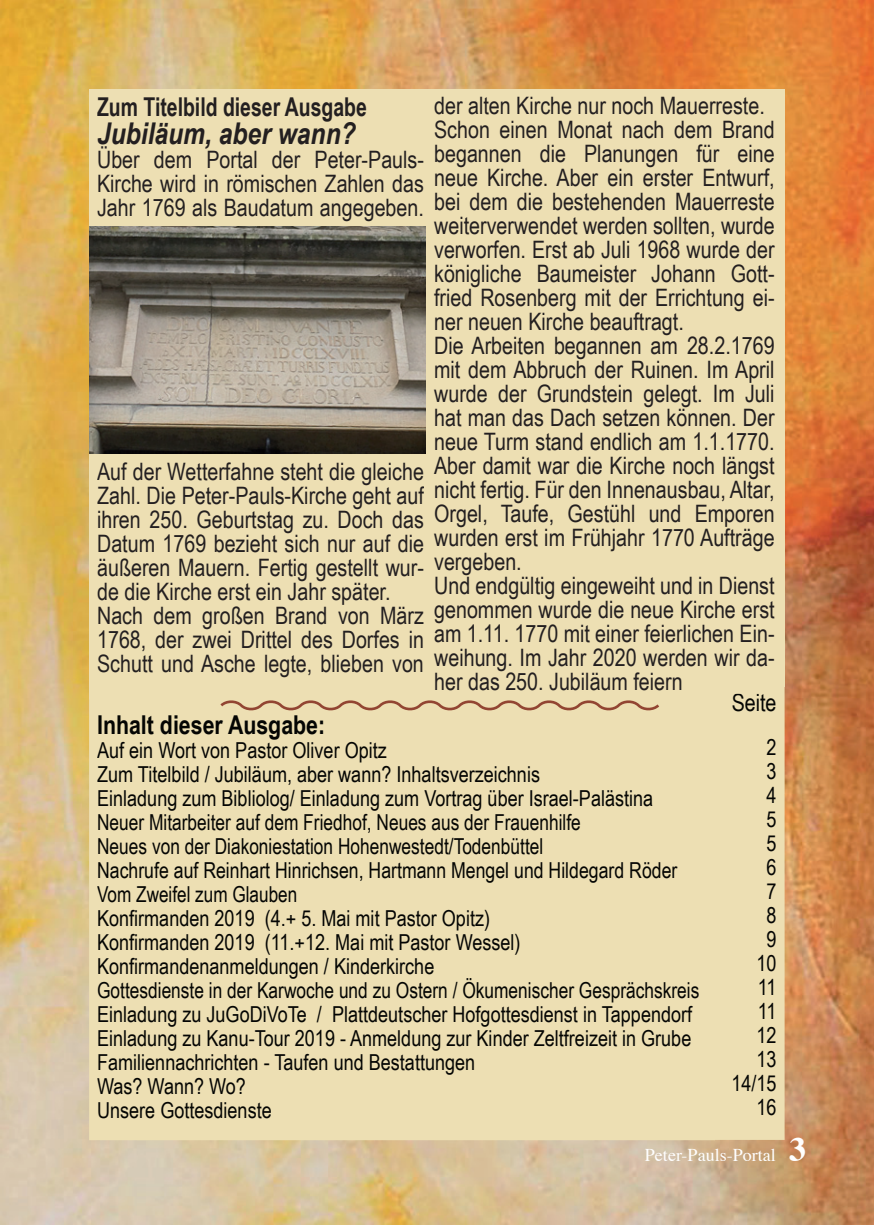
<style>
.page{position:relative;width:874px;height:1225px;background:#fff}
.page>*{position:absolute;margin:0;border:0;box-sizing:border-box;transform-origin:0 0}
.t1{font:italic 700 30px "Arial Narrow";color:#231f20}
.t2{font:700 26px "Arial Narrow";color:#231f20;scale:.91 1}
.t3{font:700 26px "Arial Narrow";color:#040503}
.t4{font:24px/24px "Arial Narrow";color:#231f20}
.t5{font:24px "Arial Narrow";color:#040503}
.t6{font:22px/24px "Arial Narrow";color:#040503}
.t7{font:18px "Times";color:#fff}
.s1{font-weight:700;font-size:34px}
</style>
<div class="page">
<img style="left:0;top:0;width:873px;height:1225px">
<div style="left:89px;top:89px;width:695px;height:597px;background:#eddfb3"></div>
<div style="left:93px;top:687px;width:617px;height:449px;background:#eddfb3"></div>
<div style="left:89px;top:683px;width:625px;height:457px;border:8px solid #eddfb3"></div>
<div style="left:715px;top:690px;width:65px;height:446px;background:#eddfb3"></div>
<div style="left:711px;top:686px;width:73px;height:454px;border:8px solid #eddfb3"></div>
<svg style="left:220px;top:700px;width:439px;height:11px"></svg>
<div style="left:93px;top:93px;width:335px;height:602px;background:#eddfb3"></div>
<img style="left:89px;top:227px;width:336px;height:226px">
<p class="t2" style="left:97px;top:87px;width:298px">Zum Titelbild dieser Ausgabe</p>
<p class="t1" style="left:97px;top:111px;width:260px">Jubiläum, aber wann?</p>
<p class="t4" style="left:97px;top:147px;width:328px;text-align:justify">Über dem Portal der Peter-Pauls-Kirche wird in römischen Zahlen das Jahr 1769 als Baudatum angegeben.</p>
<p class="t4" style="left:97px;top:459px;width:328px">Auf der Wetterfahne steht die gleiche Zahl. Die Peter-Pauls-Kirche geht auf ihren 250. Geburtstag zu. Doch das Datum 1769 bezieht sich nur auf die äußeren Mauern. Fertig gestellt wur&shy;de die Kirche erst ein Jahr später.<br>Nach dem großen Brand von März 1768, der zwei Drittel des Dorfes in Schutt und Asche legte, blieben von</p>
<p class="t4" style="left:434px;top:93px;width:342px">der alten Kirche nur noch Mauerreste.<br>Schon einen Monat nach dem Brand begannen die Planungen für eine neue Kirche. Aber ein erster Entwurf, bei dem die bestehenden Mauerreste weiterverwendet werden sollten, wurde verworfen. Erst ab Juli 1968 wurde der königliche Baumeister Johann Gott&shy;fried Rosenberg mit der Errichtung ei&shy;ner neuen Kirche beauftragt.<br>Die Arbeiten begannen am 28.2.1769 mit dem Abbruch der Ruinen. Im April wurde der Grundstein gelegt. Im Juli hat man das Dach setzen können. Der neue Turm stand endlich am 1.1.1770.<br>Aber damit war die Kirche noch längst nicht fertig. Für den Innenausbau, Altar, Orgel, Taufe, Gestühl und Emporen wurden erst im Frühjahr 1770 Aufträge vergeben.<br>Und endgültig eingeweiht und in Dienst genommen wurde die neue Kirche erst am 1.11. 1770 mit einer feierlichen Ein&shy;weihung. Im Jahr 2020 werden wir da&shy;her das 250. Jubiläum feiern</p>
<p class="t3" style="left:97px;top:705px;width:229px">Inhalt dieser Ausgabe:</p>
<p class="t6" style="left:97px;top:738px;width:603px">Auf ein Wort von Pastor Oliver Opitz<br>Zum Titelbild / Jubiläum, aber wann? Inhaltsverzeichnis<br>Einladung zum Bibliolog/ Einladung zum Vortrag über Israel-Palästina Neuer Mitarbeiter auf dem Friedhof, Neues aus der Frauenhilfe<br>Neues von der Diakoniestation Hohenwestedt/Todenbüttel<br>Nachrufe auf Reinhart Hinrichsen, Hartmann Mengel und Hildegard Röder Vom Zweifel zum Glauben<br>Konfirmanden 2019 (4.+ 5. Mai mit Pastor Opitz)<br>Konfirmanden 2019 (11.+12. Mai mit Pastor Wessel)<br>Konfirmandenanmeldungen / Kinderkirche<br>Gottesdienste in der Karwoche und zu Ostern / Ökumenischer Gesprächskreis Einladung zu JuGoDiVoTe / Plattdeutscher Hofgottesdienst in Tappendorf Einladung zu Kanu-Tour 2019 - Anmeldung zur Kinder Zeltfreizeit in Grube Familiennachrichten - Taufen und Bestattungen<br>Was? Wann? Wo?<br>Unsere Gottesdienste</p>
<p class="t5" style="left:731px;top:685px;width:46px">Seite</p>
<p class="t6" style="left:731px;top:734px;width:47px;text-align:right">2<br>3<br>4<br>5<br>5<br>6<br>7<br>8<br>9<br>10<br>11<br>11<br>12<br>13<br>14/15<br>16</p>
<p class="t7" style="left:644px;top:1138px;width:163px">Peter-Pauls-Portal <span class="s1">3</span></p>
</div>
